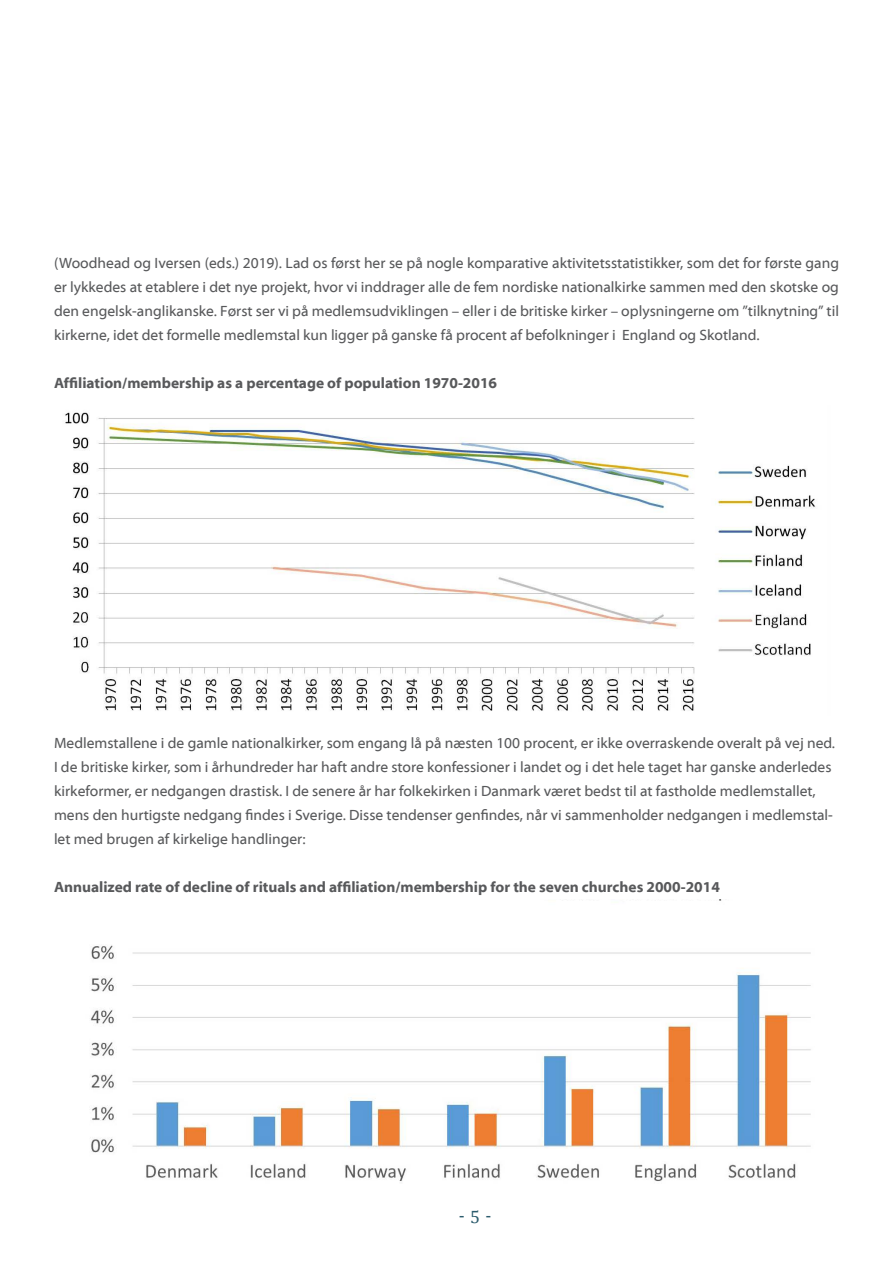
<style>
.page{position:relative;width:893px;height:1263px;background:#fff}
.page>*{position:absolute;margin:0;border:0;box-sizing:border-box;transform-origin:0 0}
.t1{font:18px "Cambria";color:#2c5c6d}
.t2{font:15px/24px "Myriad Web Pro";color:#58595b;text-align:justify}
.t3{font:700 15px "Myriad Web Pro";color:#58595b}
</style>
<div class="page">
<img style="left:65px;top:412px;width:751px;height:299px">
<img style="left:90px;top:899px;width:721px;height:282px">
<p class="t2" style="left:54px;top:251px;width:786px">(Woodhead og Iversen (eds.) 2019). Lad os først her se på nogle komparative aktivitetsstatistikker, som det for første gang er lykkedes at etablere i det nye projekt, hvor vi inddrager alle de fem nordiske nationalkirke sammen med den skotske og den engelsk-anglikanske. Først ser vi på medlemsudviklingen – eller i de britiske kirker – oplysningerne om ”tilknytning” til kirkerne, idet det formelle medlemstal kun ligger på ganske få procent af befolkninger i England og Skotland.</p>
<p class="t3" style="left:54px;top:375px;width:445px">Affiliation/membership as a percentage of population 1970-2016</p>
<p class="t2" style="left:54px;top:731px;width:783px;text-align:left">Medlemstallene i de gamle nationalkirker, som engang lå på næsten 100 procent, er ikke overraskende overalt på vej ned.<br>I de britiske kirker, som i århundreder har haft andre store konfessioner i landet og i det hele taget har ganske anderledes kirkeformer, er nedgangen drastisk. I de senere år har folkekirken i Danmark været bedst til at fastholde medlemstallet, mens den hurtigste nedgang findes i Sverige. Disse tendenser genfindes, når vi sammenholder nedgangen i medlemstal&shy;let med brugen af kirkelige handlinger:</p>
<p class="t3" style="left:54px;top:879px;width:667px">Annualized rate of decline of rituals and affiliation/membership for the seven churches 2000-2014</p>
<p class="t1" style="left:459px;top:1206px;width:34px">- 5 -</p>
</div>
